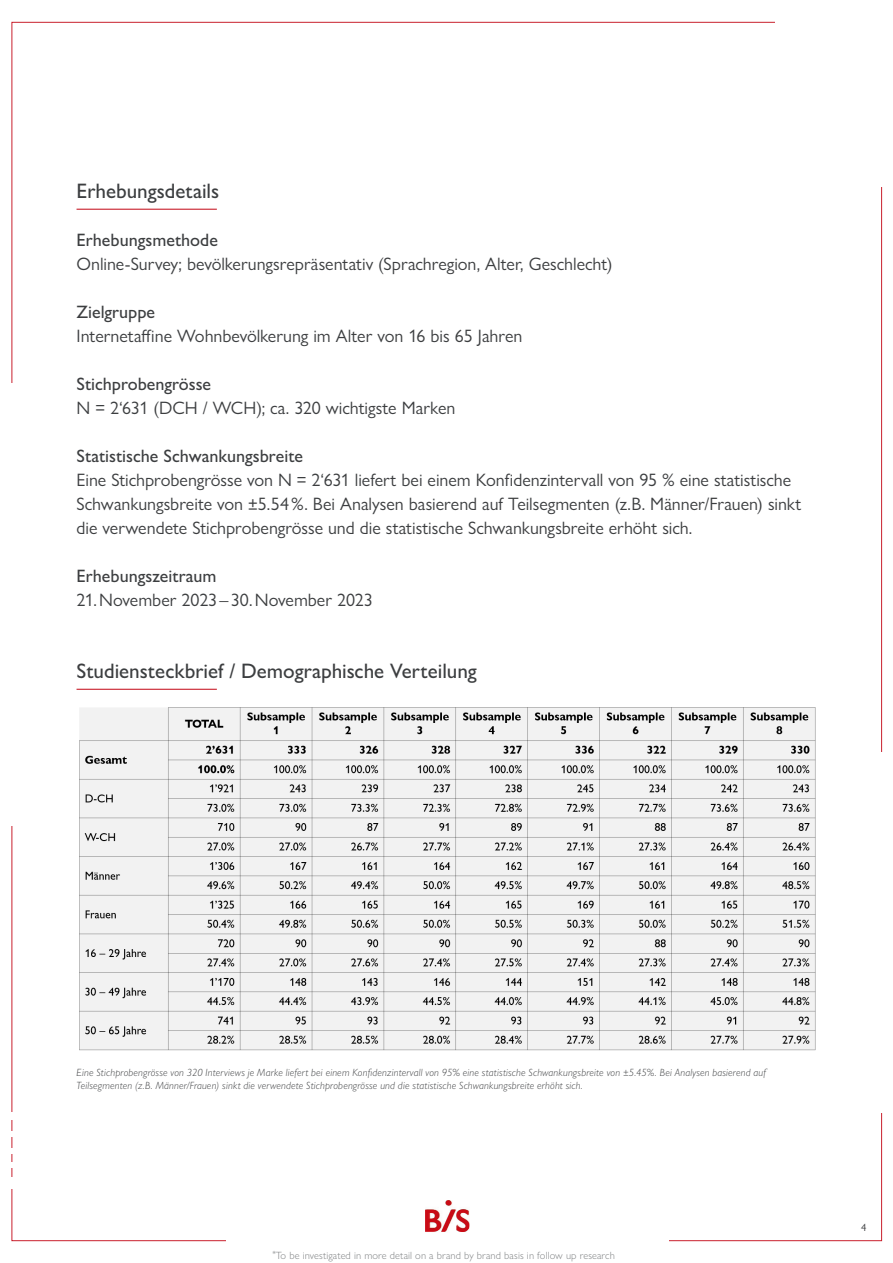
<style>
.page{position:relative;width:893px;height:1263px;background:#fff}
.page>*{position:absolute;margin:0;border:0;box-sizing:border-box;transform-origin:0 0}
.t1{font:500 21px "Gill Sans Nova";color:#3c3e40}
.t2{font:18px/24px "Gill Sans Nova";color:#3c3e40}
.t3{font:500 18px "Gill Sans Nova";color:#3c3e40}
.t4{font:italic 300 10.5px/13.5px "Gill Sans Nova";letter-spacing:.02em;color:#3c3e40}
.t5{font:300 10.5px "Gill Sans Nova";letter-spacing:.01em;color:#7c7f80}
.t6{font:10.5px "Gill Sans Nova";color:#3c3e40}
</style>
<div class="page">
<img style="left:426px;top:1212px;width:44px;height:20px">
<img style="left:426px;top:1200px;width:43px;height:31px">
<hr style="left:77px;top:209px;width:140px;height:1px;background:#c9202d">
<hr style="left:77px;top:689px;width:140px;height:1px;background:#c9202d">
<img style="left:79px;top:707px;width:737px;height:344px">
<p class="t1" style="left:77px;top:178px;width:144px">Erhebungsdetails</p>
<p class="t3" style="left:77px;top:229px;width:143px">Erhebungsmethode</p>
<p class="t2" style="left:77px;top:252px;width:537px">Online-Survey; bevölkerungsrepräsentativ (Sprachregion, Alter, Geschlecht)</p>
<p class="t3" style="left:77px;top:301px;width:80px">Zielgruppe</p>
<p class="t2" style="left:77px;top:324px;width:447px">Internetaffine Wohnbevölkerung im Alter von 16 bis 65 Jahren</p>
<p class="t3" style="left:77px;top:373px;width:136px">Stichprobengrösse</p>
<p class="t2" style="left:77px;top:396px;width:380px">N = 2‘631 (DCH / WCH); ca. 320 wichtigste Marken</p>
<p class="t3" style="left:77px;top:445px;width:228px">Statistische Schwankungsbreite</p>
<p class="t2" style="left:77px;top:468px;width:726px">Eine Stichprobengrösse von N = 2‘631 liefert bei einem Konfidenzintervall von 95 % eine statistische<br>Schwankungsbreite von ±5.54%. Bei Analysen basierend auf Teilsegmenten (z.B. Männer/Frauen) sinkt die verwendete Stichprobengrösse und die statistische Schwankungsbreite erhöht sich.</p>
<p class="t3" style="left:77px;top:565px;width:141px">Erhebungszeitraum</p>
<p class="t2" style="left:77px;top:588px;width:298px">21.November 2023 –30.November 2023</p>
<p class="t1" style="left:77px;top:658px;width:402px">Studiensteckbrief / Demographische Verteilung</p>
<p class="t4" style="left:77px;top:1065px;width:691px">Eine Stichprobengrösse von 320 Interviews je Marke liefert bei einem Konfidenzintervall von 95% eine statistische Schwankungsbreite von ±5.45%. Bei Analysen basierend auf<br>Teilsegmenten (z.B. Männer/Frauen) sinkt die verwendete Stichprobengrösse und die statistische Schwankungsbreite erhöht sich.</p>
<p class="t5" style="left:272px;top:1248px;width:344px"><sup>*</sup>To be investigated in more detail on a brand by brand basis in follow up research</p>
<p class="t6" style="left:861px;top:1221px;width:7px">4</p>
</div>
